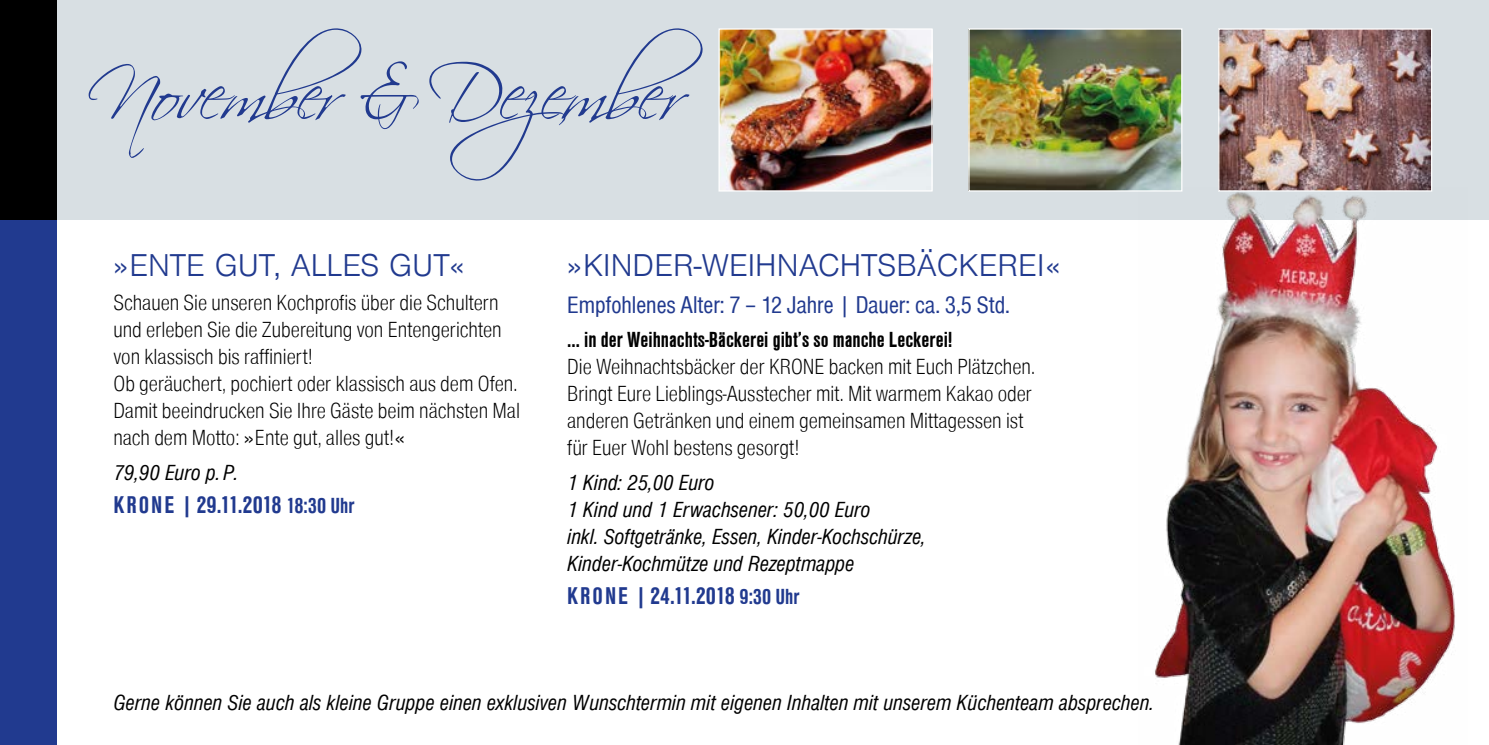
<style>
.page{position:relative;width:1489px;height:745px;background:#fff}
.page>*{position:absolute;margin:0;border:0;box-sizing:border-box;transform-origin:0 0}
.t1{font:75px "Scriptina";letter-spacing:-.065em;color:#213a8f}
.t2{font:32.5px "Sans CE Light";color:#213a8f}
.t3{font:25px "Sans Cd CE Bold";color:#213a8f}
.t4{font:25px "Sans Cd CE";color:#213a8f}
.t5{font:22.5px/27px "Sans Cd CE Light";color:#000}
.t6{font:22.5px/27px "Sans Cd CE Italic";color:#000}
.t7{font:22.5px "Sans Cd CE Bold";color:#000}
.s1{font-family:"Sans CE Light"}
.s2{font-size:22.5px}
</style>
<div class="page">
<div style="left:0;top:0;width:1488px;height:220px;background:#d8dfe3"></div>
<div style="left:0;top:220px;width:57px;height:524px;background:#213a8f"></div>
<div style="left:0;top:0;width:57px;height:220px;background:#000"></div>
<img style="left:1137px;top:187px;width:318px;height:557px">
<img style="left:720px;top:30px;width:210px;height:159px">
<div style="left:718px;top:28px;width:214px;height:163px;border:1px solid #fff"></div>
<img style="left:1219px;top:30px;width:210px;height:159px">
<div style="left:1217px;top:28px;width:214px;height:163px;border:1px solid #fff"></div>
<img style="left:970px;top:30px;width:210px;height:159px">
<div style="left:968px;top:28px;width:214px;height:163px;border:1px solid #fff"></div>
<h1 class="t1" style="left:87px;top:49px;width:618px">November &amp; D ezember</h1>
<h2 class="t2" style="left:113px;top:248px;width:352px">»ENTE GUT, ALLES GUT«</h2>
<p class="t5" style="left:113px;top:289px;width:408px">Schauen Sie unseren Kochprofis über die Schultern und erleben Sie die Zubereitung von Entengerichten von klassisch bis raffiniert!<br>Ob geräuchert, pochiert oder klassisch aus dem Ofen.<br>Damit beeindrucken Sie Ihre Gäste beim nächsten Mal nach dem Motto: <span class="s1">»</span>Ente gut, alles gut!<span class="s1">«</span></p>
<p class="t6" style="left:113px;top:458px;width:126px">79,90 Euro p. P.</p>
<p class="t3" style="left:113px;top:490px;width:243px">KRONE |29.11.2018 <span class="s2">18:30 Uhr</span></p>
<h2 class="t2" style="left:567px;top:248px;width:494px">»KINDER-WEIHNACHTSBÄCKEREI«</h2>
<p class="t4" style="left:567px;top:291px;width:444px">Empfohlenes Alter: 7 – 12 Jahre | Dauer: ca. 3,5 Std.</p>
<p class="t7" style="left:567px;top:327px;width:387px">… in der Weihnachts-Bäckerei gibt’s so manche Leckerei!</p>
<p class="t5" style="left:567px;top:353px;width:469px">Die Weihnachtsbäcker der KRONE backen mit Euch Plätzchen.<br>Bringt Eure Lieblings-Ausstecher mit. Mit warmem Kakao oder anderen Getränken und einem gemeinsamen Mittagessen ist für Euer Wohl bestens gesorgt!</p>
<p class="t6" style="left:567px;top:468px;width:360px">1 Kind: 25,00 Euro<br>1 Kind und 1 Erwachsener: 50,00 Euro<br>inkl. Softgetränke, Essen, Kinder-Kochschürze, Kinder-Kochmütze und Rezeptmappe</p>
<p class="t3" style="left:567px;top:582px;width:234px">KRONE |24.11.2018 <span class="s2">9:30 Uhr</span></p>
<p class="t6" style="left:113px;top:688px;width:1041px">Gerne können Sie auch als kleine Gruppe einen exklusiven Wunschtermin mit eigenen Inhalten mit unserem Küchenteam absprechen.</p>
</div>
